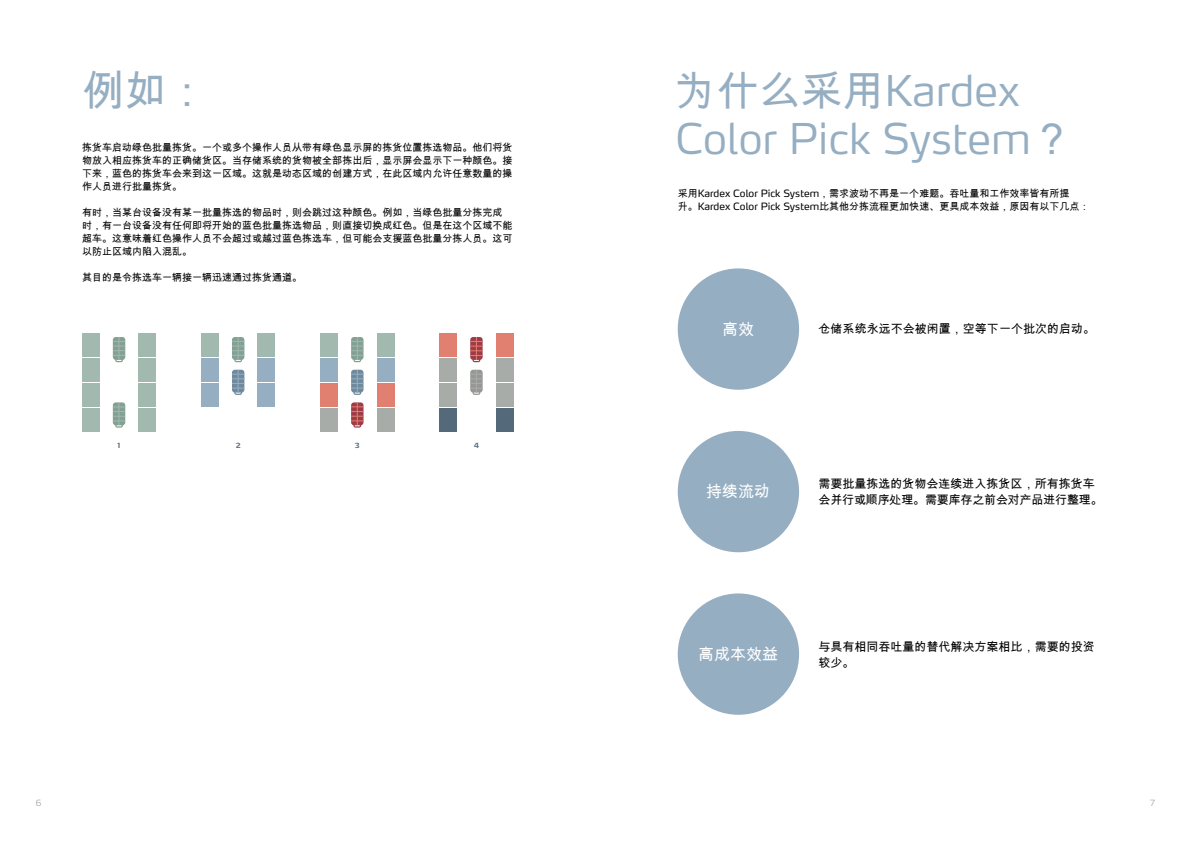
<style>
.page{position:relative;width:1191px;height:842px;background:#fff}
.page>*{position:absolute;margin:0;border:0;box-sizing:border-box;transform-origin:0 0}
.t1{font:300 42px/48px "Max Pro";color:#96aec2}
.t2{font:42px "Arial Unicode MS";color:#96aec2}
.t3{font:16px "Arial Unicode MS";color:#fff}
.t4{font:12px/16px "Arial Unicode MS";color:#000}
.t5{font:10px/13px "Arial Unicode MS";color:#000}
.t6{font:300 8.5px "Max Pro";color:#a8aca9}
.t7{font:700 7px "Max Pro";color:#546a7a}
.s1{font-family:"Arial Unicode MS";font-weight:400}
.s2{font-family:"Max Pro"}
</style>
<div class="page">
<svg style="left:470px;top:370px;width:12px;height:25px"></svg>
<div style="left:82px;top:333px;width:17px;height:24px;background:#a2b9af"></div>
<div style="left:82px;top:358px;width:17px;height:24px;background:#a2b9af"></div>
<div style="left:82px;top:383px;width:17px;height:23px;background:#a2b9af"></div>
<div style="left:82px;top:408px;width:17px;height:23px;background:#a2b9af"></div>
<div style="left:139px;top:333px;width:17px;height:24px;background:#a2b9af"></div>
<div style="left:139px;top:358px;width:17px;height:24px;background:#a2b9af"></div>
<div style="left:139px;top:383px;width:17px;height:23px;background:#a2b9af"></div>
<div style="left:139px;top:408px;width:17px;height:23px;background:#a2b9af"></div>
<div style="left:201px;top:333px;width:17px;height:24px;background:#a2b9af"></div>
<div style="left:201px;top:358px;width:17px;height:24px;background:#96aec2"></div>
<div style="left:201px;top:383px;width:17px;height:23px;background:#96aec2"></div>
<div style="left:258px;top:333px;width:17px;height:24px;background:#a2b9af"></div>
<div style="left:258px;top:358px;width:17px;height:24px;background:#96aec2"></div>
<div style="left:258px;top:383px;width:17px;height:23px;background:#96aec2"></div>
<div style="left:320px;top:333px;width:18px;height:24px;background:#a2b9af"></div>
<div style="left:320px;top:358px;width:18px;height:24px;background:#96aec2"></div>
<div style="left:320px;top:383px;width:18px;height:23px;background:#e17f70"></div>
<div style="left:320px;top:408px;width:18px;height:23px;background:#a8aca9"></div>
<div style="left:377px;top:333px;width:17px;height:24px;background:#a2b9af"></div>
<div style="left:377px;top:358px;width:17px;height:24px;background:#96aec2"></div>
<div style="left:377px;top:383px;width:17px;height:23px;background:#e17f70"></div>
<div style="left:377px;top:408px;width:17px;height:23px;background:#a8aca9"></div>
<div style="left:439px;top:333px;width:18px;height:24px;background:#e17f70"></div>
<div style="left:439px;top:358px;width:18px;height:24px;background:#a8aca9"></div>
<div style="left:439px;top:383px;width:18px;height:23px;background:#a8aca9"></div>
<div style="left:439px;top:408px;width:18px;height:23px;background:#546a7a"></div>
<div style="left:496px;top:333px;width:17px;height:24px;background:#e17f70"></div>
<div style="left:496px;top:358px;width:17px;height:24px;background:#a8aca9"></div>
<div style="left:496px;top:383px;width:17px;height:23px;background:#a8aca9"></div>
<div style="left:496px;top:408px;width:17px;height:23px;background:#546a7a"></div>
<svg style="left:232px;top:337px;width:12px;height:25px"></svg>
<svg style="left:232px;top:370px;width:12px;height:25px"></svg>
<svg style="left:351px;top:337px;width:12px;height:25px"></svg>
<svg style="left:351px;top:370px;width:12px;height:25px"></svg>
<svg style="left:113px;top:337px;width:12px;height:25px"></svg>
<svg style="left:113px;top:402px;width:12px;height:26px"></svg>
<svg style="left:351px;top:402px;width:12px;height:26px"></svg>
<svg style="left:470px;top:337px;width:12px;height:25px"></svg>
<div style="left:677px;top:268px;width:122px;height:122px;background:#96aec2;border-radius:50%"></div>
<div style="left:677px;top:431px;width:122px;height:121px;background:#96aec2;border-radius:50%"></div>
<div style="left:677px;top:593px;width:122px;height:122px;background:#96aec2;border-radius:50%"></div>
<h1 class="t2" style="left:82px;top:61px;width:127px">例如：</h1>
<p class="t5" style="left:82px;top:141px;width:432px;text-align:justify">拣货车启动绿色批量拣货。一个或多个操作人员从带有绿色显示屏的拣货位置拣选物品。他们将货物放入相应拣货车的正确储货区。当存储系统的货物被全部拣出后，显示屏会显示下一种颜色。接下来，蓝色的拣货车会来到这一区域。这就是动态区域的创建方式，在此区域内允许任意数量的操作人员进行批量拣货。</p>
<p class="t5" style="left:82px;top:206px;width:432px">有时，当某台设备没有某一批量拣选的物品时，则会跳过这种颜色。例如，当绿色批量分拣完成时，有一台设备没有任何即将开始的蓝色批量拣选物品，则直接切换成红色。但是在这个区域不能超车。这意味着红色操作人员不会超过或越过蓝色拣选车，但可能会支援蓝色批量分拣人员。这可以防止区域内陷入混乱。</p>
<p class="t5" style="left:82px;top:271px;width:222px">其目的是令拣选车一辆接一辆迅速通过拣货通道。</p>
<p class="t7" style="left:117px;top:439px;width:5px">1</p>
<p class="t7" style="left:236px;top:439px;width:6px">2</p>
<p class="t7" style="left:355px;top:439px;width:6px">3</p>
<p class="t7" style="left:474px;top:439px;width:7px">4</p>
<h1 class="t1" style="left:674px;top:62px;width:400px"><span class="s1">为什么采用</span>Kardex<br>Color Pick System<span class="s1">？</span></h1>
<p class="t5" style="left:677px;top:187px;width:413px">采用<span class="s2">Kardex Color Pick System</span>，需求波动不再是一个难题。吞吐量和工作效率皆有所提<br>升。<span class="s2">Kardex Color Pick System</span>比其他分拣流程更加快速、更具成本效益，原因有以下几点：</p>
<h2 class="t3" style="left:722px;top:318px;width:33px">高效</h2>
<p class="t4" style="left:818px;top:321px;width:278px">仓储系统永远不会被闲置，空等下一个批次的启动。</p>
<h2 class="t3" style="left:706px;top:480px;width:65px">持续流动</h2>
<p class="t4" style="left:818px;top:475px;width:286px">需要批量拣选的货物会连续进入拣货区，所有拣货车会并行或顺序处理。需要库存之前会对产品进行整理。</p>
<h2 class="t3" style="left:698px;top:643px;width:81px">高成本效益</h2>
<p class="t4" style="left:818px;top:638px;width:277px">与具有相同吞吐量的替代解决方案相比，需要的投资较少。</p>
<p class="t6" style="left:36px;top:796px;width:7px">6</p>
<p class="t6" style="left:1150px;top:796px;width:7px">7</p>
</div>
